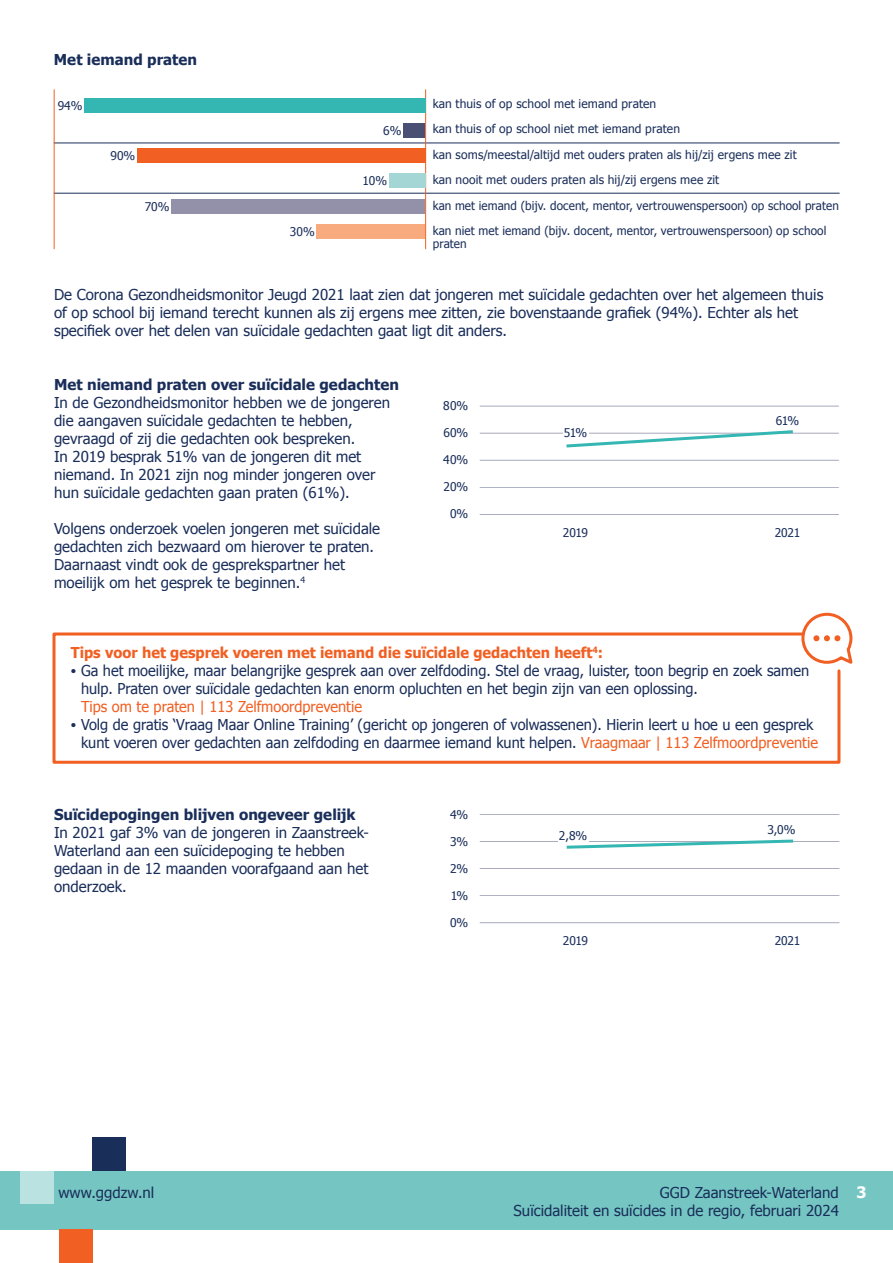
<style>
.page{position:relative;width:893px;height:1263px;background:#fff}
.page>*{position:absolute;margin:0;border:0;box-sizing:border-box;transform-origin:0 0}
.t1{font:700 15.75px "Tahoma";color:#fff}
.t2{font:15px/18px "Tahoma";color:#1a2e5a}
.t3{font:700 15px "Tahoma";color:#1a2e5a}
.t4{font:700 15px "Tahoma";color:#f15f22}
.t5{font:12px/12.8px "Tahoma";letter-spacing:.01em;color:#1a2e5a}
.s1{font-size:12px}
.s2{color:#f15f22}
</style>
<div class="page">
<hr style="left:54px;top:143px;width:786px;height:1px;background:#1a2e5a">
<hr style="left:54px;top:193px;width:786px;height:1px;background:#1a2e5a">
<hr style="left:54px;top:89px;width:1px;height:160px;background:#f15f22">
<hr style="left:425px;top:89px;width:1px;height:160px;background:#f15f22">
<hr style="left:480px;top:433px;width:359px;height:1px;background:#4a5075">
<hr style="left:480px;top:406px;width:359px;height:1px;background:#4a5075">
<hr style="left:480px;top:460px;width:359px;height:1px;background:#4a5075">
<hr style="left:480px;top:487px;width:359px;height:1px;background:#4a5075">
<hr style="left:480px;top:514px;width:359px;height:1px;background:#4a5075">
<svg style="left:563px;top:430px;width:233px;height:18px"></svg>
<svg style="left:52px;top:632px;width:789px;height:132px"></svg>
<svg style="left:800px;top:612px;width:53px;height:55px"></svg>
<hr style="left:480px;top:841px;width:359px;height:1px;background:#4a5075">
<hr style="left:480px;top:814px;width:359px;height:1px;background:#4a5075">
<hr style="left:480px;top:868px;width:359px;height:1px;background:#4a5075">
<hr style="left:480px;top:895px;width:359px;height:1px;background:#4a5075">
<hr style="left:480px;top:922px;width:359px;height:1px;background:#4a5075">
<div style="left:558px;top:831px;width:30px;height:12px;background:#fff"></div>
<svg style="left:566px;top:839px;width:230px;height:10px"></svg>
<div style="left:0;top:1171px;width:893px;height:59px;background:#75c6c2"></div>
<div style="left:21px;top:1171px;width:33px;height:33px;background:#b9e2e0"></div>
<div style="left:60px;top:1230px;width:33px;height:33px;background:#f15f22"></div>
<div style="left:93px;top:1137px;width:33px;height:34px;background:#1a2e5a"></div>
<div style="left:403px;top:123px;width:22px;height:15px;background:#4a4f74"></div>
<div style="left:316px;top:224px;width:109px;height:15px;background:#f9ab80"></div>
<div style="left:389px;top:173px;width:36px;height:15px;background:#a3d6d4"></div>
<div style="left:84px;top:98px;width:341px;height:15px;background:#34b7b2"></div>
<div style="left:171px;top:199px;width:254px;height:14px;background:#9391aa"></div>
<div style="left:137px;top:148px;width:288px;height:15px;background:#f15f22"></div>
<p class="t3" style="left:54px;top:49px;width:145px">Met iemand praten</p>
<p class="t5" style="left:58px;top:99px;width:26px">94%</p>
<p class="t5" style="left:110px;top:149px;width:26px">90%</p>
<p class="t5" style="left:145px;top:199px;width:26px">70%</p>
<p class="t5" style="left:290px;top:224px;width:26px">30%</p>
<p class="t5" style="left:383px;top:124px;width:20px">6%</p>
<p class="t5" style="left:362px;top:174px;width:26px">10%</p>
<p class="t5" style="left:433px;top:96px;width:225px">kan thuis of op school met iemand praten</p>
<p class="t5" style="left:433px;top:122px;width:249px">kan thuis of op school niet met iemand praten</p>
<p class="t5" style="left:433px;top:147px;width:365px">kan soms/meestal/altijd met ouders praten als hij/zij ergens mee zit</p>
<p class="t5" style="left:433px;top:173px;width:288px">kan nooit met ouders praten als hij/zij ergens mee zit</p>
<p class="t5" style="left:433px;top:198px;width:408px">kan met iemand (bijv. docent, mentor, vertrouwenspersoon) op school praten</p>
<p class="t5" style="left:433px;top:224px;width:395px">kan niet met iemand (bijv. docent, mentor, vertrouwenspersoon) op school praten</p>
<p class="t2" style="left:54px;top:285px;width:771px">De Corona Gezondheidsmonitor Jeugd 2021 laat zien dat jongeren met suïcidale gedachten over het algemeen thuis of op school bij iemand terecht kunnen als zij ergens mee zitten, zie bovenstaande grafiek (94%). Echter als het specifiek over het delen van suïcidale gedachten gaat ligt dit anders.</p>
<p class="t3" style="left:54px;top:374px;width:347px">Met niemand praten over suïcidale gedachten</p>
<p class="t2" style="left:54px;top:393px;width:338px">In de Gezondheidsmonitor hebben we de jongeren die aangaven suïcidale gedachten te hebben, gevraagd of zij die gedachten ook bespreken.<br>In 2019 besprak 51% van de jongeren dit met niemand. In 2021 zijn nog minder jongeren over hun suïcidale gedachten gaan praten (61%).</p>
<p class="t2" style="left:54px;top:519px;width:328px">Volgens onderzoek voelen jongeren met suïcidale gedachten zich bezwaard om hierover te praten.<br>Daarnaast vindt ook de gesprekspartner het moeilijk om het gesprek te beginnen.<sup>4</sup></p>
<p class="t5" style="left:443px;top:399px;width:27px">80%</p>
<p class="t5" style="left:443px;top:426px;width:26px">60%</p>
<p class="t5" style="left:443px;top:453px;width:27px">40%</p>
<p class="t5" style="left:444px;top:480px;width:26px">20%</p>
<p class="t5" style="left:450px;top:507px;width:20px">0%</p>
<p class="t5" style="left:564px;top:426px;width:25px">51%</p>
<p class="t5" style="left:776px;top:414px;width:25px">61%</p>
<p class="t5" style="left:563px;top:526px;width:27px">2019</p>
<p class="t5" style="left:775px;top:526px;width:27px">2021</p>
<p class="t4" style="left:71px;top:642px;width:534px">Tips voor het gesprek voeren met iemand die suïcidale gedachten heeft<sup>4</sup>:</p>
<p class="t2" style="left:81px;top:661px;width:730px;text-indent:-10px"><span class="s1">•</span> Ga het moeilijke, maar belangrijke gesprek aan over zelfdoding. Stel de vraag, luister, toon begrip en zoek samen hulp. Praten over suïcidale gedachten kan enorm opluchten en het begin zijn van een oplossing.<br><span class="s2">Tips om te praten | 113 Zelfmoordpreventie</span></p>
<p class="t2" style="left:81px;top:715px;width:739px;text-indent:-10px"><span class="s1">•</span> Volg de gratis ‘Vraag Maar Online Training’ (gericht op jongeren of volwassenen). Hierin leert u hoe u een gesprek kunt voeren over gedachten aan zelfdoding en daarmee iemand kunt helpen. <span class="s2">Vraagmaar | 113 Zelfmoordpreventie</span></p>
<p class="t3" style="left:54px;top:804px;width:303px">Suïcidepogingen blijven ongeveer gelijk</p>
<p class="t2" style="left:54px;top:823px;width:317px">In 2021 gaf 3% van de jongeren in Zaanstreek-Waterland aan een suïcidepoging te hebben gedaan in de 12 maanden voorafgaand aan het onderzoek.</p>
<p class="t5" style="left:450px;top:807px;width:20px">4%</p>
<p class="t5" style="left:450px;top:834px;width:20px">3%</p>
<p class="t5" style="left:450px;top:861px;width:20px">2%</p>
<p class="t5" style="left:451px;top:888px;width:19px">1%</p>
<p class="t5" style="left:450px;top:915px;width:20px">0%</p>
<p class="t5" style="left:559px;top:829px;width:30px">2,8%</p>
<p class="t5" style="left:767px;top:822px;width:30px">3,0%</p>
<p class="t5" style="left:563px;top:934px;width:27px">2019</p>
<p class="t5" style="left:775px;top:934px;width:27px">2021</p>
<p class="t2" style="left:660px;top:1182px;width:180px">GGD Zaanstreek-Waterland</p>
<p class="t2" style="left:514px;top:1200px;width:327px">Suïcidaliteit en suïcides in de regio, februari 2024</p>
<p class="t2" style="left:58px;top:1183px;width:97px">www.ggdzw.nl</p>
<p class="t1" style="left:856px;top:1181px;width:12px">3</p>
</div>
